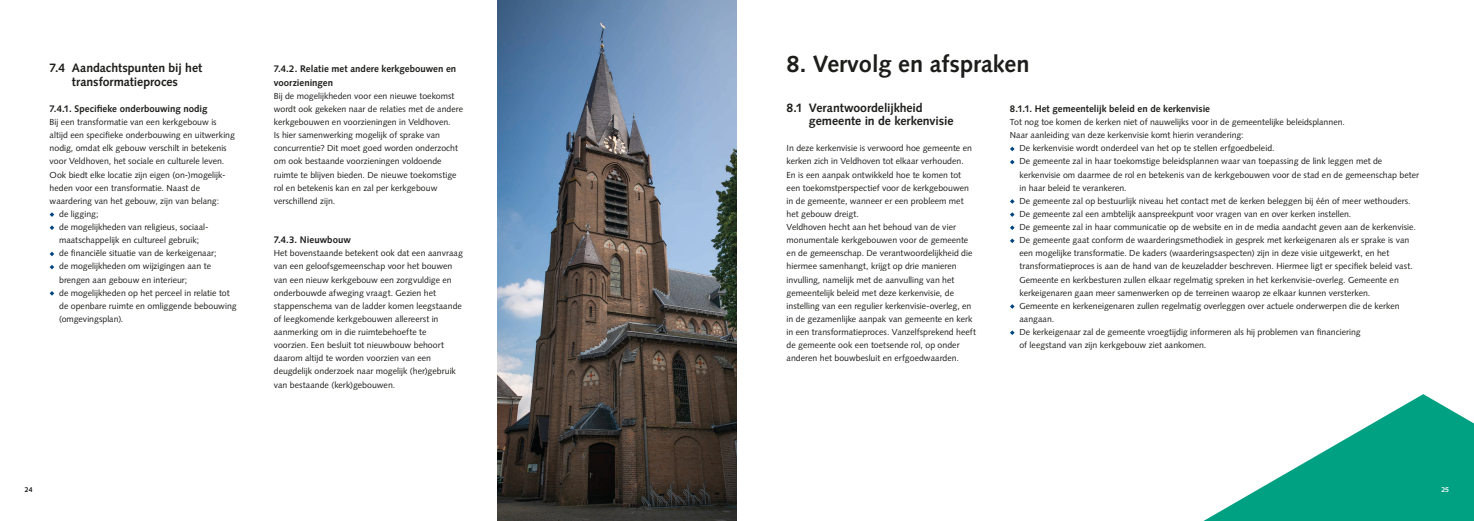
<style>
.page{position:relative;width:1474px;height:521px;background:#fff}
.page>*{position:absolute;margin:0;border:0;box-sizing:border-box;transform-origin:0 0}
.t1{font:700 23.62px "Syntax LT Std";color:#1d1d1b}
.t2{font:700 12.25px/13.1px "Syntax LT Std";letter-spacing:-.005em;color:#1d1d1b}
.t3{font:700 9.62px/13.1px "Syntax LT Std";color:#1d1d1b}
.t4{font:8.75px/13.1px "Syntax LT Std";color:#1d1d1b}
.t5{font:700 7px "Syntax LT Std";color:#1d1d1b}
.t6{font:700 7px "Syntax LT Std";color:#fff}
</style>
<div class="page">
<svg style="left:50px;top:212px;width:4px;height:5px"></svg>
<svg style="left:50px;top:225px;width:4px;height:5px"></svg>
<svg style="left:50px;top:252px;width:4px;height:4px"></svg>
<svg style="left:50px;top:265px;width:4px;height:4px"></svg>
<svg style="left:50px;top:291px;width:4px;height:5px"></svg>
<svg style="left:1010px;top:147px;width:4px;height:4px"></svg>
<svg style="left:1010px;top:160px;width:4px;height:4px"></svg>
<svg style="left:1010px;top:199px;width:4px;height:5px"></svg>
<svg style="left:1010px;top:212px;width:4px;height:5px"></svg>
<svg style="left:1010px;top:225px;width:4px;height:5px"></svg>
<svg style="left:1010px;top:238px;width:4px;height:5px"></svg>
<svg style="left:1010px;top:304px;width:4px;height:5px"></svg>
<svg style="left:1010px;top:330px;width:4px;height:5px"></svg>
<img style="left:498px;top:0;width:239px;height:521px">
<svg style="left:1203px;top:394px;width:270px;height:127px;fill:#00a083"></svg>
<h2 class="t2" style="left:50px;top:62px;width:154px;text-align:center">7.4 Aandachtspunten bij het transformatieproces</h2>
<p class="t3" style="left:50px;top:102px;width:159px">7.4.1. Specifieke onderbouwing nodig</p>
<p class="t4" style="left:50px;top:115px;width:169px">Bij een transformatie van een kerkgebouw is</p>
<p class="t4" style="left:50px;top:129px;width:187px">altijd een specifieke onderbouwing en uitwerking</p>
<p class="t4" style="left:50px;top:142px;width:178px">nodig, omdat elk gebouw verschilt in betekenis</p>
<p class="t4" style="left:50px;top:155px;width:176px">voor Veldhoven, het sociale en culturele leven.</p>
<p class="t4" style="left:50px;top:168px;width:176px">Ook biedt elke locatie zijn eigen (on-)mogelijk-</p>
<p class="t4" style="left:50px;top:181px;width:152px">heden voor een transformatie. Naast de</p>
<p class="t4" style="left:50px;top:194px;width:171px">waardering van het gebouw, zijn van belang:</p>
<p class="t4" style="left:59px;top:207px;width:41px">de ligging;</p>
<p class="t4" style="left:59px;top:220px;width:151px">de mogelijkheden van religieus, sociaal-</p>
<p class="t4" style="left:59px;top:234px;width:141px">maatschappelijk en cultureel gebruik;</p>
<p class="t4" style="left:59px;top:247px;width:159px">de financiële situatie van de kerkeigenaar;</p>
<p class="t4" style="left:59px;top:260px;width:153px">de mogelijkheden om wijzigingen aan te</p>
<p class="t4" style="left:59px;top:273px;width:130px">brengen aan gebouw en interieur;</p>
<p class="t4" style="left:59px;top:286px;width:172px">de mogelijkheden op het perceel in relatie tot</p>
<p class="t4" style="left:59px;top:299px;width:179px">de openbare ruimte en omliggende bebouwing</p>
<p class="t4" style="left:59px;top:312px;width:66px">(omgevingsplan).</p>
<p class="t3" style="left:274px;top:63px;width:184px">7.4.2. Relatie met andere kerkgebouwen en voorzieningen</p>
<p class="t4" style="left:274px;top:89px;width:191px">Bij de mogelijkheden voor een nieuwe toekomst wordt ook gekeken naar de relaties met de andere kerkgebouwen en voorzieningen in Veldhoven.<br>Is hier samenwerking mogelijk of sprake van concurrentie? Dit moet goed worden onderzocht om ook bestaande voorzieningen voldoende ruimte te blijven bieden. De nieuwe toekomstige rol en betekenis kan en zal per kerkgebouw verschillend zijn.</p>
<p class="t3" style="left:274px;top:233px;width:79px">7.4.3. Nieuwbouw</p>
<p class="t4" style="left:274px;top:247px;width:191px">Het bovenstaande betekent ook dat een aanvraag van een geloofsgemeenschap voor het bouwen van een nieuw kerkgebouw een zorgvuldige en onderbouwde afweging vraagt. Gezien het stappenschema van de ladder komen leegstaande of leegkomende kerkgebouwen allereerst in aanmerking om in die ruimtebehoefte te voorzien. Een besluit tot nieuwbouw behoort daarom altijd te worden voorzien van een deugdelijk onderzoek naar mogelijk (her)gebruik van bestaande (kerk)gebouwen.</p>
<h1 class="t1" style="left:786px;top:51px;width:244px">8. Vervolg en afspraken</h1>
<p class="t3" style="left:1009px;top:102px;width:202px">8.1.1. Het gemeentelijk beleid en de kerkenvisie</p>
<p class="t4" style="left:1009px;top:115px;width:336px">Tot nog toe komen de kerken niet of nauwelijks voor in de gemeentelijke beleidsplannen.</p>
<p class="t4" style="left:1009px;top:129px;width:235px">Naar aanleiding van deze kerkenvisie komt hierin verandering:</p>
<p class="t4" style="left:1019px;top:142px;width:256px">De kerkenvisie wordt onderdeel van het op te stellen erfgoedbeleid.</p>
<p class="t4" style="left:1019px;top:155px;width:364px">De gemeente zal in haar toekomstige beleidsplannen waar van toepassing de link leggen met de</p>
<p class="t4" style="left:1019px;top:168px;width:401px">kerkenvisie om daarmee de rol en betekenis van de kerkgebouwen voor de stad en de gemeenschap beter</p>
<p class="t4" style="left:1019px;top:181px;width:109px">in haar beleid te verankeren.</p>
<p class="t4" style="left:1019px;top:194px;width:393px">De gemeente zal op bestuurlijk niveau het contact met de kerken beleggen bij één of meer wethouders.</p>
<p class="t4" style="left:1019px;top:207px;width:333px">De gemeente zal een ambtelijk aanspreekpunt voor vragen van en over kerken instellen.</p>
<p class="t4" style="left:1019px;top:220px;width:398px">De gemeente zal in haar communicatie op de website en in de media aandacht geven aan de kerkenvisie.</p>
<p class="t4" style="left:1019px;top:234px;width:391px">De gemeente gaat conform de waarderingsmethodiek in gesprek met kerkeigenaren als er sprake is van</p>
<p class="t4" style="left:1019px;top:247px;width:371px">een mogelijke transformatie. De kaders (waarderingsaspecten) zijn in deze visie uitgewerkt, en het</p>
<p class="t4" style="left:1019px;top:260px;width:395px">transformatieproces is aan de hand van de keuzeladder beschreven. Hiermee ligt er specifiek beleid vast.</p>
<p class="t4" style="left:1019px;top:273px;width:381px">Gemeente en kerkbesturen zullen elkaar regelmatig spreken in het kerkenvisie-overleg. Gemeente en</p>
<p class="t4" style="left:1019px;top:286px;width:352px">kerkeigenaren gaan meer samenwerken op de terreinen waarop ze elkaar kunnen versterken.</p>
<p class="t4" style="left:1019px;top:299px;width:382px">Gemeente en kerkeneigenaren zullen regelmatig overleggen over actuele onderwerpen die de kerken</p>
<p class="t4" style="left:1019px;top:312px;width:36px">aangaan.</p>
<p class="t4" style="left:1019px;top:325px;width:343px">De kerkeigenaar zal de gemeente vroegtijdig informeren als hij problemen van financiering</p>
<p class="t4" style="left:1019px;top:339px;width:188px">of leegstand van zijn kerkgebouw ziet aankomen.</p>
<h2 class="t2" style="left:809px;top:101px;width:146px;text-indent:-22px">8.1 Verantwoordelijkheid gemeente in de kerkenvisie</h2>
<p class="t4" style="left:786px;top:142px;width:191px">In deze kerkenvisie is verwoord hoe gemeente en kerken zich in Veldhoven tot elkaar verhouden.<br>En is een aanpak ontwikkeld hoe te komen tot een toekomstperspectief voor de kerkgebouwen in de gemeente, wanneer er een probleem met het gebouw dreigt.<br>Veldhoven hecht aan het behoud van de vier monumentale kerkgebouwen voor de gemeente en de gemeenschap. De verantwoordelijkheid die hiermee samenhangt, krijgt op drie manieren invulling, namelijk met de aanvulling van het gemeentelijk beleid met deze kerkenvisie, de instelling van een regulier kerkenvisie-overleg, en in de gezamenlijke aanpak van gemeente en kerk in een transformatieproces. Vanzelfsprekend heeft de gemeente ook een toetsende rol, op onder anderen het bouwbesluit en erfgoedwaarden.</p>
<p class="t5" style="left:25px;top:486px;width:9px">24</p>
<p class="t6" style="left:1441px;top:486px;width:9px">25</p>
</div>
